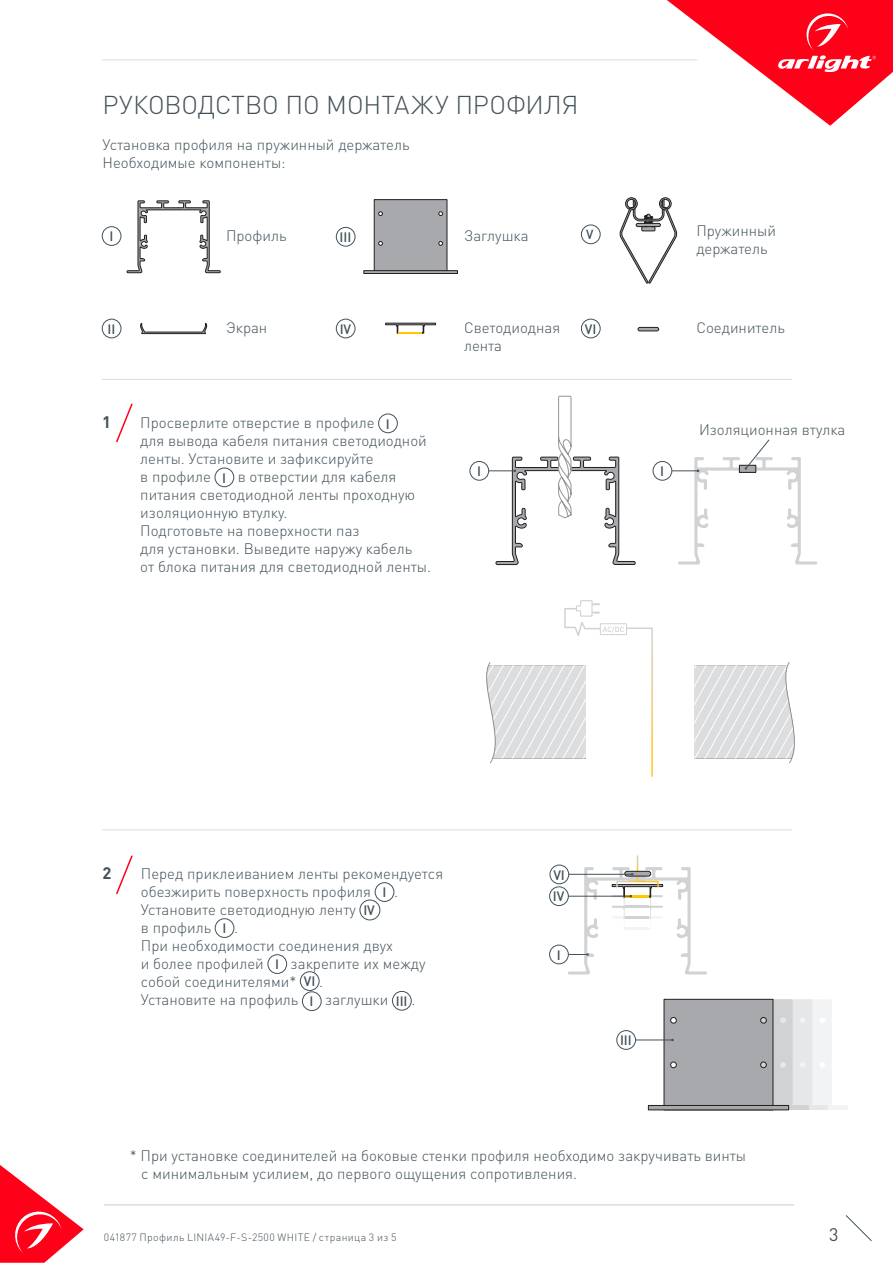
<style>
.page{position:relative;width:893px;height:1263px;background:#fff}
.page>*{position:absolute;margin:0;border:0;box-sizing:border-box;transform-origin:0 0}
.t1{font:300 25.5px "DIN Pro";letter-spacing:-.005em;color:#425159}
.t2{font:18px "DIN Pro";color:#425159}
.t3{font:700 16.5px "DIN Pro";color:#425159}
.t4{font:300 15px/18px "DIN Pro";color:#425159}
.t5{font:500 13.5px "DIN Pro";color:#425159}
.t6{font:500 13.05px "DIN Pro";color:#425159}
.t7{font:300 10.5px "DIN Pro";letter-spacing:.04em;color:#425159}
</style>
<div class="page">
<svg style="left:0;top:1165px;width:84px;height:98px"></svg>
<svg style="left:845px;top:1215px;width:27px;height:26px"></svg>
<svg style="left:667px;top:0;width:226px;height:126px"></svg>
<hr style="left:102px;top:60px;width:595px;height:1px;background:#dcdddf">
<div style="left:707px;top:1105px;width:140px;height:5px;background:#f2f3f4"></div>
<svg style="left:374px;top:199px;width:73px;height:71px;background:#a3a3a7"></svg>
<div style="left:364px;top:270px;width:94px;height:4px;border:1px solid #231f20"></div>
<div style="left:648px;top:1105px;width:141px;height:5px;background:#a8a9ad"></div>
<div style="left:648px;top:1105px;width:141px;height:5px;border:1px solid #231f20"></div>
<hr style="left:104px;top:1204px;width:690px;height:1px;background:#dcdddf">
<div style="left:102px;top:226px;width:19px;height:20px;border:1px solid #425159;border-radius:50%"></div>
<div style="left:581px;top:225px;width:19px;height:19px;border:1px solid #425159;border-radius:50%"></div>
<div style="left:336px;top:227px;width:19px;height:19px;border:1px solid #425159;border-radius:50%"></div>
<hr style="left:102px;top:379px;width:690px;height:1px;background:#dcdddf">
<hr style="left:102px;top:829px;width:690px;height:1px;background:#dcdddf">
<div style="left:375px;top:882px;width:19px;height:20px;border:1px solid #425159;border-radius:50%"></div>
<div style="left:360px;top:900px;width:20px;height:20px;border:1px solid #425159;border-radius:50%"></div>
<div style="left:215px;top:918px;width:19px;height:20px;border:1px solid #425159;border-radius:50%"></div>
<div style="left:268px;top:954px;width:19px;height:20px;border:1px solid #425159;border-radius:50%"></div>
<div style="left:300px;top:971px;width:19px;height:20px;border:1px solid #425159;border-radius:50%"></div>
<div style="left:302px;top:991px;width:19px;height:20px;border:1px solid #425159;border-radius:50%"></div>
<div style="left:392px;top:991px;width:19px;height:19px;border:1px solid #425159;border-radius:50%"></div>
<svg style="left:116px;top:855px;width:17px;height:40px"></svg>
<svg style="left:116px;top:403px;width:17px;height:40px"></svg>
<div style="left:102px;top:319px;width:19px;height:19px;border:1px solid #425159;border-radius:50%"></div>
<svg style="left:385px;top:323px;width:51px;height:10px"></svg>
<div style="left:336px;top:319px;width:19px;height:19px;border:1px solid #425159;border-radius:50%"></div>
<div style="left:378px;top:414px;width:20px;height:19px;border:1px solid #425159;border-radius:50%"></div>
<div style="left:215px;top:468px;width:19px;height:19px;border:1px solid #425159;border-radius:50%"></div>
<div style="left:653px;top:461px;width:19px;height:19px;border:1px solid #425159;border-radius:50%"></div>
<svg style="left:672px;top:439px;width:145px;height:125px"></svg>
<div style="left:549px;top:887px;width:19px;height:19px;border:1px solid #425159;border-radius:50%"></div>
<div style="left:549px;top:945px;width:19px;height:19px;border:1px solid #425159;border-radius:50%"></div>
<div style="left:617px;top:1030px;width:19px;height:19px;border:1px solid #425159;border-radius:50%"></div>
<hr style="left:636px;top:1040px;width:36px;height:1px;background:#425159">
<svg style="left:664px;top:999px;width:168px;height:111px;background:#b5b6b9"></svg>
<svg style="left:619px;top:197px;width:58px;height:87px"></svg>
<div style="left:636px;top:223px;width:25px;height:4px;border:1px solid #231f20;border-radius:2px"></div>
<svg style="left:486px;top:600px;width:309px;height:177px"></svg>
<svg style="left:127px;top:200px;width:94px;height:73px"></svg>
<svg style="left:140px;top:323px;width:67px;height:11px"></svg>
<div style="left:470px;top:461px;width:19px;height:19px;border:1px solid #425159;border-radius:50%"></div>
<svg style="left:489px;top:395px;width:146px;height:170px"></svg>
<div style="left:581px;top:319px;width:19px;height:19px;border:1px solid #425159;border-radius:50%"></div>
<div style="left:638px;top:327px;width:21px;height:4px;border:1px solid #231f20;border-radius:2px"></div>
<div style="left:550px;top:865px;width:19px;height:19px;border:1px solid #425159;border-radius:50%"></div>
<svg style="left:568px;top:856px;width:139px;height:118px"></svg>
<p class="t1" style="left:103px;top:87px;width:477px">РУКОВОДСТВО ПО МОНТАЖУ ПРОФИЛЯ</p>
<p class="t4" style="left:103px;top:134px;width:308px">Установка профиля на пружинный держатель</p>
<p class="t4" style="left:103px;top:152px;width:185px">Необходимые компоненты:</p>
<p class="t4" style="left:226px;top:226px;width:62px">Профиль</p>
<p class="t4" style="left:464px;top:226px;width:66px">Заглушка</p>
<p class="t4" style="left:696px;top:221px;width:81px">Пружинный</p>
<p class="t4" style="left:696px;top:239px;width:73px">держатель</p>
<p class="t5" style="left:109px;top:227px;width:5px">I</p>
<p class="t5" style="left:340px;top:228px;width:13px">III</p>
<p class="t6" style="left:586px;top:226px;width:9px">V</p>
<p class="t5" style="left:107px;top:320px;width:9px">II</p>
<p class="t4" style="left:226px;top:318px;width:43px">Экран</p>
<p class="t4" style="left:464px;top:318px;width:98px">Светодиодная лента</p>
<p class="t5" style="left:340px;top:320px;width:13px">IV</p>
<p class="t5" style="left:585px;top:320px;width:13px">VI</p>
<p class="t4" style="left:696px;top:318px;width:90px">Соединитель</p>
<p class="t3" style="left:102px;top:411px;width:10px">1</p>
<p class="t4" style="left:140px;top:413px;width:236px">Просверлите отверстие в профиле</p>
<p class="t5" style="left:386px;top:414px;width:5px">I</p>
<p class="t4" style="left:140px;top:431px;width:288px">для вывода кабеля питания светодиодной ленты. Установите и зафиксируйте<br>в профиле</p>
<p class="t4" style="left:140px;top:467px;width:292px;text-indent:97px">в отверстии для кабеля питания светодиодной ленты проходную изоляционную втулку.<br>Подготовьте на поверхности паз<br>для установки. Выведите наружу кабель<br>от блока питания для светодиодной ленты.</p>
<p class="t5" style="left:660px;top:462px;width:5px">I</p>
<p class="t5" style="left:477px;top:462px;width:5px">I</p>
<p class="t5" style="left:222px;top:468px;width:5px">I</p>
<p class="t4" style="left:699px;top:420px;width:148px">Изоляционная втулка</p>
<p class="t3" style="left:103px;top:861px;width:10px">2</p>
<p class="t4" style="left:141px;top:863px;width:304px">Перед приклеиванием ленты рекомендуется обезжирить поверхность профиля</p>
<p class="t5" style="left:382px;top:883px;width:5px">I</p>
<p class="t4" style="left:394px;top:881px;width:5px">.</p>
<p class="t4" style="left:141px;top:899px;width:217px">Установите светодиодную ленту</p>
<p class="t5" style="left:363px;top:901px;width:13px">IV</p>
<p class="t4" style="left:141px;top:917px;width:72px">в профиль</p>
<p class="t5" style="left:222px;top:919px;width:5px">I</p>
<p class="t4" style="left:141px;top:917px;width:254px;text-indent:93px">.<br>При необходимости соединения двух и более профилей</p>
<p class="t5" style="left:275px;top:955px;width:5px">I</p>
<p class="t4" style="left:141px;top:953px;width:286px;text-indent:150px">закрепите их между собой соединителями*</p>
<p class="t5" style="left:304px;top:972px;width:13px">VI</p>
<p class="t4" style="left:319px;top:971px;width:5px">.</p>
<p class="t4" style="left:141px;top:989px;width:159px">Установите на профиль</p>
<p class="t5" style="left:310px;top:992px;width:5px">I</p>
<p class="t4" style="left:325px;top:989px;width:65px">заглушки</p>
<p class="t5" style="left:396px;top:992px;width:13px">III</p>
<p class="t4" style="left:411px;top:989px;width:5px">.</p>
<p class="t5" style="left:553px;top:865px;width:13px">VI</p>
<p class="t5" style="left:553px;top:887px;width:13px">IV</p>
<p class="t5" style="left:557px;top:945px;width:5px">I</p>
<p class="t5" style="left:620px;top:1031px;width:13px">III</p>
<p class="t4" style="left:130px;top:1146px;width:618px">* При установке соединителей на боковые стенки профиля необходимо закручивать винты</p>
<p class="t4" style="left:141px;top:1164px;width:437px">с минимальным усилием, до первого ощущения сопротивления.</p>
<p class="t7" style="left:104px;top:1230px;width:294px">041877 Профиль LINIA49-F-S-2500 WHITE / страница 3 из 5</p>
<p class="t2" style="left:829px;top:1222px;width:11px">3</p>
</div>
